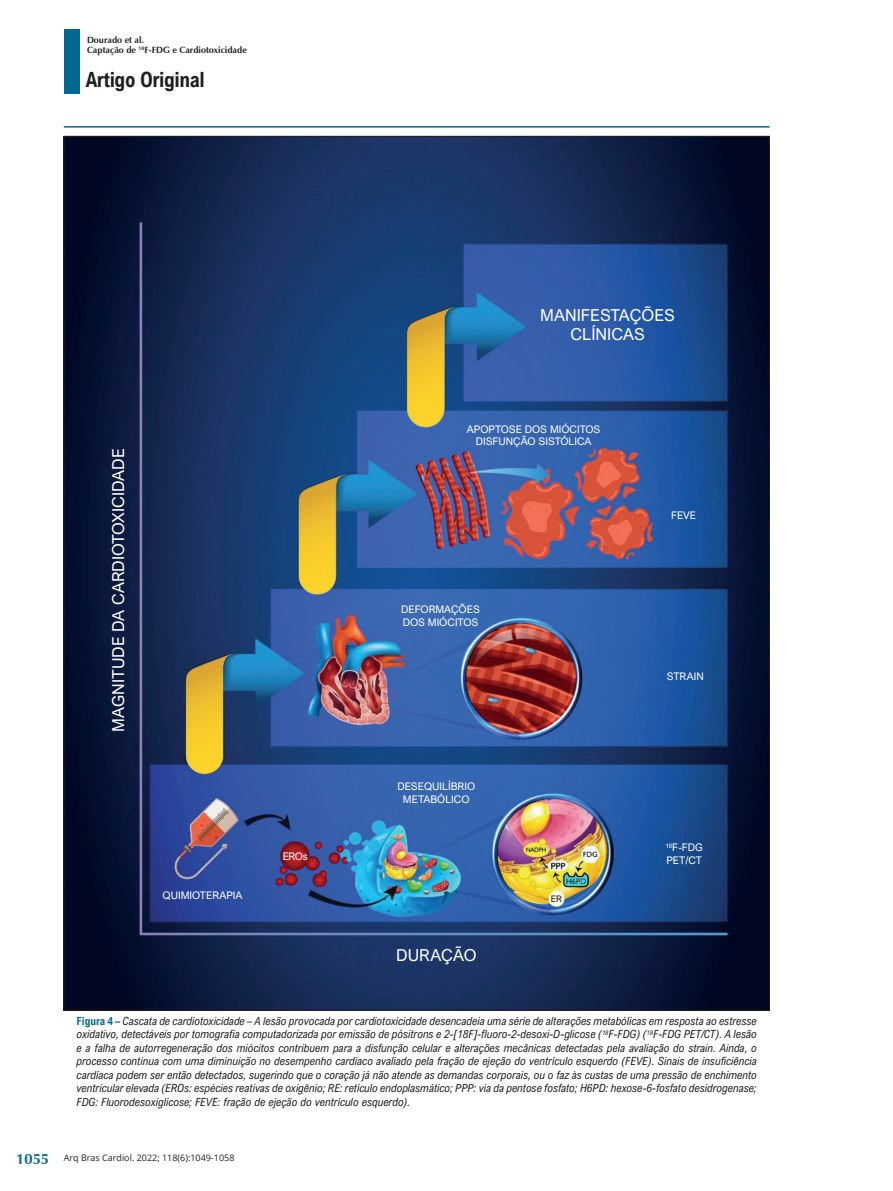
<style>
.page{position:relative;width:893px;height:1191px;background:#fff}
.page>*{position:absolute;margin:0;border:0;box-sizing:border-box;transform-origin:0 0}
.t1{font:700 21px "Arial Nova Cond";letter-spacing:-.02em;color:#231f20}
._05_LEGENDA_TABELA{font:16.5px/19.8px "Arial Nova";color:#fff;text-align:center}
.t2{font:700 15px "Zapf Humanist 601 BT";color:#006991}
._06_-_LEGENDA_FIGURA{font:italic 11.25px/13.5px "Arial Nova Cond";color:#231f20;text-align:justify}
._05_LEGENDA_TABELA-2{font:10.5px/12.6px "Arial Nova";color:#fff;text-align:center}
.t3{font:700 9px/10.8px "Zapf Humanist 601 BT";color:#231f20}
.t4{font:9px "Open Sans";color:#231f20}
._05_LEGENDA_TABELA-3{font:9px "Arial Nova";color:#231f20}
.s1{font-weight:700;font-style:normal;color:#006991}
</style>
<div class="page">
<hr style="left:64px;top:126px;width:706px;height:2px;background:#006991">
<div style="left:64px;top:29px;width:16px;height:65px;background:#006991"></div>
<img style="left:66px;top:138px;width:702px;height:870px">
<p class="t3" style="left:87px;top:34px;width:161px">Dourado et al.<br>Captação de <sup>18</sup>F-FDG e Cardiotoxicidade</p>
<h1 class="t1" style="left:86px;top:67px;width:121px">Artigo Original</h1>
<p class="_05_LEGENDA_TABELA" style="left:540px;top:305px;width:136px">MANIFESTAÇÕES<br>CLÍNICAS</p>
<p class="_05_LEGENDA_TABELA" style="left:109px;top:731px;width:285px;rotate:-90deg">MAGNITUDE DA CARDIOTOXICIDADE</p>
<p class="_05_LEGENDA_TABELA-2" style="left:163px;top:888px;width:81px">QUIMIOTERAPIA</p>
<p class="_05_LEGENDA_TABELA-2" style="left:467px;top:422px;width:135px">APOPTOSE DOS MIÓCITOS</p>
<p class="_05_LEGENDA_TABELA-2" style="left:476px;top:435px;width:117px">DISFUNÇÃO SISTÓLICA</p>
<p class="_05_LEGENDA_TABELA-2" style="left:401px;top:603px;width:80px">DEFORMAÇÕES</p>
<p class="_05_LEGENDA_TABELA-2" style="left:403px;top:615px;width:77px">DOS MIÓCITOS</p>
<p class="_05_LEGENDA_TABELA-2" style="left:397px;top:780px;width:79px">DESEQUILÍBRIO<br>METABÓLICO</p>
<p class="_05_LEGENDA_TABELA-2" style="left:671px;top:508px;width:27px">FEVE</p>
<p class="_05_LEGENDA_TABELA-2" style="left:667px;top:670px;width:39px">STRAIN</p>
<p class="_05_LEGENDA_TABELA-2" style="left:283px;top:849px;width:27px">EROs</p>
<p class="_05_LEGENDA_TABELA-2" style="left:665px;top:841px;width:39px;text-align:left"><sup>18</sup>F-FDG<br>PET/CT</p>
<p class="_05_LEGENDA_TABELA-3" style="left:551px;top:893px;width:13px">ER</p>
<p class="_05_LEGENDA_TABELA" style="left:396px;top:944px;width:82px">DURAÇÃO</p>
<p class="_06_-_LEGENDA_FIGURA" style="left:77px;top:1014px;width:682px"><span class="s1">Figura 4 –</span> Cascata de cardiotoxicidade – A lesão provocada por cardiotoxicidade desencadeia uma série de alterações metabólicas em resposta ao estresse oxidativo, detectáveis por tomografia computadorizada por emissão de pósitrons e 2-[18F]-fluoro-2-desoxi-D-glicose (<sup>18</sup>F-FDG) (<sup>18</sup>F-FDG PET/CT). A lesão e a falha de autorregeneração dos miócitos contribuem para a disfunção celular e alterações mecânicas detectadas pela avaliação do strain. Ainda, o processo continua com uma diminuição no desempenho cardíaco avaliado pela fração de ejeção do ventrículo esquerdo (FEVE). Sinais de insuficiência cardíaca podem ser então detectados, sugerindo que o coração já não atende as demandas corporais, ou o faz às custas de uma pressão de enchimento ventricular elevada (EROs: espécies reativas de oxigênio; RE: retículo endoplasmático; PPP: via da pentose fosfato; H6PD: hexose-6-fosfato desidrogenase; FDG: Fluorodesoxiglicose; FEVE: fração de ejeção do ventrículo esquerdo).</p>
<h3 class="t2" style="left:16px;top:1149px;width:34px">1055</h3>
<p class="t4" style="left:64px;top:1152px;width:172px">Arq Bras Cardiol. 2022; 118(6):1049-1058</p>
</div>
